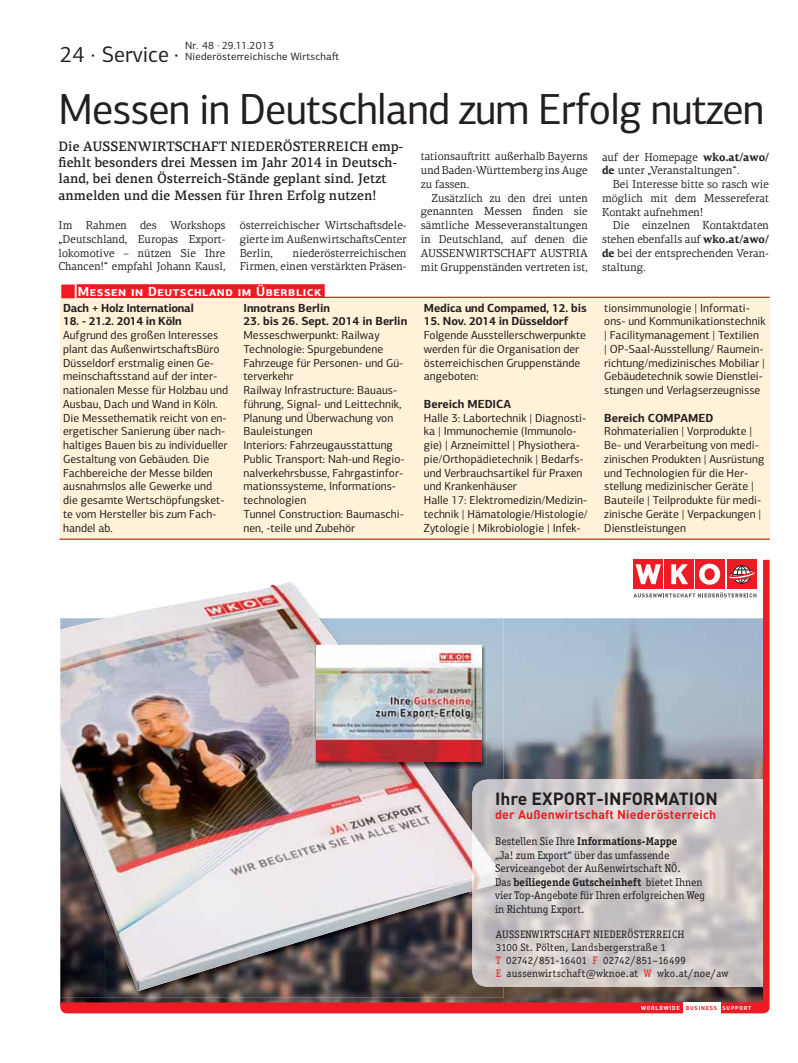
<style>
.page{position:relative;width:798px;height:1063px;background:#fff}
.page>*{position:absolute;margin:0;border:0;box-sizing:border-box;transform-origin:0 0}
.t1{font:43.75px "PF Centro Sans Pro";color:#231f20;scale:.96 1}
.t2{font:22.5px "PF Centro Sans Pro";color:#231f20;scale:.96 1}
.t3{font:700 17.5px "DIN";color:#231f20}
.t4{font:500 13.75px/16.2px "PF Centro Serif Pro";color:#231f20;scale:.96 1}
.t5{font:700 13.12px "PF Centro Sans Pro";letter-spacing:.04em;color:#fff}
.t6{font:700 12.5px "DIN";letter-spacing:.01em;color:#ed1c24}
.t7{font:11.75px/13.8px "PF Centro Sans Pro";color:#231f20}
.t8{font:700 11.75px "PF Centro Sans Pro";letter-spacing:-.01em;color:#231f20}
.t9{font:11.5px/13.8px "PF Centro Serif Pro";color:#231f20;text-align:justify;scale:.96 1}
.t10{font:11.25px/13.5px "ITC Officina Serif";color:#231f20}
.t11{font:10.88px/13px "ITC Officina Serif";letter-spacing:.02em;color:#231f20}
.t12{font:10.62px/11.2px "PF Centro Sans Pro";letter-spacing:.02em;color:#231f20}
.t13{font:700 5.62px "DIN";letter-spacing:.12em;color:#fff}
.s1{font-weight:700}
.s2{color:#ed1c24}
.s3{font-size:5.5px;color:#ed1c24}
.s4{font-size:5.5px}
</style>
<div class="page">
<div style="left:60px;top:298px;width:709px;height:241px;background:#fff2d8"></div>
<div style="left:77px;top:284px;width:247px;height:14px;background:#ed1c24"></div>
<hr style="left:77px;top:297px;width:692px;height:1px;background:#ed1c24">
<img style="left:60px;top:560px;width:709px;height:453px">
<div style="left:682px;top:1002px;width:38px;height:11px;background:#fff"></div>
<hr style="left:60px;top:539px;width:709px;height:1px;background:#ed1c24">
<h2 class="t2" style="left:60px;top:46px;width:125px">24 · Service ·</h2>
<p class="t12" style="left:185px;top:41px;width:155px">Nr. 48 · 29.11.2013<br>Niederösterreichische Wirtscha-</p>
<h1 class="t1" style="left:58px;top:93px;width:736px">Messen in Deutschland zum Erfolg nutzen</h1>
<p class="t4" style="left:58px;top:139px;width:360px">Die AUSSENWIRTSCHAFT NIEDERÖSTERREICH emp&shy;fiehlt besonders drei Messen im Jahr 2014 in Deutsch&shy;land, bei denen Österreich-Stände geplant sind. Jetzt anmelden und die Messen für Ihren Erfolg nutzen!</p>
<p class="t9" style="left:58px;top:220px;width:175px">Im Rahmen des Workshops „Deutschland, Europas Export&shy;lokomotive – nützen Sie Ihre Chancen!“ empfahl Johann Kausl,</p>
<p class="t9" style="left:239px;top:220px;width:175px">österreichischer Wirtscha-sdele&shy;gierte im Außenwirtscha-sCenter Berlin,</p>
<p class="t9" style="left:601px;top:151px;width:175px">auf der Homepage <span class="s1">wko.at/awo/ de</span> unter „Veranstaltungen“.</p>
<p class="t9" style="left:601px;top:178px;width:175px;text-indent:11px">Bei Interesse bitte so rasch wie möglich mit dem Messereferat Kontakt aufnehmen!</p>
<p class="t9" style="left:601px;top:220px;width:175px;text-indent:11px">Die einzelnen Kontaktdaten stehen ebenfalls auf <span class="s1">wko.at/awo/ de</span> bei der entsprechenden Veran&shy;staltung.</p>
<p class="t9" style="left:420px;top:151px;width:175px">tationsau-ritt außerhalb Bayerns und Baden-Württemberg ins Auge zu fassen.</p>
<p class="t9" style="left:420px;top:192px;width:175px;text-indent:11px">Zusätzlich zu den drei unten genannten Messen finden sie sämtliche Messeveranstaltungen in Deutschland, auf denen die AUSSENWIRTSCHAFT AUSTRIA mit Gruppenständen vertreten ist,</p>
<p class="t9" style="left:239px;top:247px;width:175px;text-align:right">niederösterreichischen<br>Firmen, einen verstärkten Präsen-</p>
<p class="t5" style="left:78px;top:287px;width:245px">Messen in Deutschland im Überblick</p>
<p class="t8" style="left:63px;top:303px;width:132px">Dach + Holz International</p>
<p class="t8" style="left:63px;top:317px;width:120px">18. - 21.2. 2014 in Köln</p>
<p class="t7" style="left:63px;top:330px;width:166px">Aufgrund des großen Interesses plant das Außenwirtscha-sBüro<br>Düsseldorf erstmalig einen Ge&shy;meinscha-sstand auf der inter&shy;nationalen Messe für Holzbau und<br>Ausbau, Dach und Wand in Köln.<br>Die Messethematik reicht von en&shy;ergetischer Sanierung über nach&shy;haltiges Bauen bis zu individueller<br>Gestaltung von Gebäuden. Die<br>Fachbereiche der Messe bilden ausnahmslos alle Gewerke und die gesamte Wertschöpfungsket&shy;te vom Hersteller bis zum Fach&shy;handel ab.</p>
<p class="t8" style="left:243px;top:303px;width:88px">Innotrans Berlin</p>
<p class="t8" style="left:243px;top:317px;width:165px">23. bis 26. Sept. 2014 in Berlin</p>
<p class="t7" style="left:243px;top:330px;width:163px">Messeschwerpunkt: Railway<br>Technologie: Spurgebundene<br>Fahrzeuge für Personen- und Gü&shy;terverkehr<br>Railway Infrastructure: Bauaus&shy;führung, Signal- und Leittechnik,<br>Planung und Überwachung von<br>Bauleistungen<br>Interiors: Fahrzeugausstattung<br>Public Transport: Nah-und Regio&shy;nalverkehrsbusse, Fahrgastinfor&shy;mationssysteme, Informations&shy;technologien<br>Tunnel Construction: Baumaschi&shy;nen, -teile und Zubehör</p>
<p class="t8" style="left:423px;top:303px;width:164px">Medica und Compamed, 12. bis</p>
<p class="t8" style="left:423px;top:317px;width:146px">15. Nov. 2014 in Düsseldorf</p>
<p class="t7" style="left:423px;top:330px;width:164px">Folgende Ausstellerschwerpunkte werden für die Organisation der österreichischen Gruppenstände angeboten:</p>
<p class="t8" style="left:423px;top:399px;width:89px">Bereich MEDICA</p>
<p class="t7" style="left:423px;top:412px;width:165px">Halle 3: Labortechnik | Diagnosti&shy;ka | Immunochemie (Immunolo&shy;gie) | Arzneimittel | Physiothera&shy;pie/Orthopädietechnik | Bedarfs&shy;und Verbrauchsartikel für Praxen und Krankenhäuser<br>Halle 17: Elektromedizin/Medizin&shy;technik | Hämatologie/Histologie/ Zytologie | Mikrobiologie | Infek-</p>
<p class="t7" style="left:604px;top:302px;width:163px">tionsimmunologie | Informati&shy;ons- und Kommunikationstechnik | Facilitymanagement | Textilien<br>| OP-Saal-Ausstellung/ Raumein&shy;richtung/medizinisches Mobiliar | Gebäudetechnik sowie Dienstlei&shy;stungen und Verlagserzeugnisse</p>
<p class="t8" style="left:604px;top:413px;width:110px">Bereich COMPAMED</p>
<p class="t7" style="left:604px;top:426px;width:161px">Rohmaterialien | Vorprodukte |<br>Be- und Verarbeitung von medi&shy;zinischen Produkten | Ausrüstung und Technologien für die Her&shy;stellung medizinischer Geräte |<br>Bauteile | Teilprodukte für medi&shy;zinische Geräte | Verpackungen |<br>Dienstleistungen</p>
<h3 class="t3" style="left:495px;top:788px;width:224px">Ihre EXPORT-INFORMATION</h3>
<p class="t6" style="left:495px;top:807px;width:223px">der Außenwirtschaft Niederösterreich</p>
<p class="t10" style="left:495px;top:836px;width:211px">Bestellen Sie Ihre <span class="s1">Informations-Mappe<br></span>„Ja! zum Export“ über das umfassende Serviceangebot der Außenwirtschaft NÖ.<br>Das <span class="s1">beiliegende Gutscheinheft</span> bietet Ihnen vier Top-Angebote für Ihren erfolgreichen Weg in Richtung Export.</p>
<p class="t11" style="left:495px;top:929px;width:234px">AUSSENWIRTSCHAFT NIEDERÖSTERREICH<br>3100 St. Pölten, Landsbergerstraße 1<br><span class="s2">T</span> 02742/851-16401 <span class="s2">F</span> 02742/851–16499<br><span class="s2">E</span> aussenwirtschaft@wknoe.at <span class="s2">W</span> wko.at/noe/aw</p>
<p class="t13" style="left:640px;top:1005px;width:112px">WORLDWIDE <span class="s3">BUSINESS</span> <span class="s4">SUPPORT</span></p>
</div>
